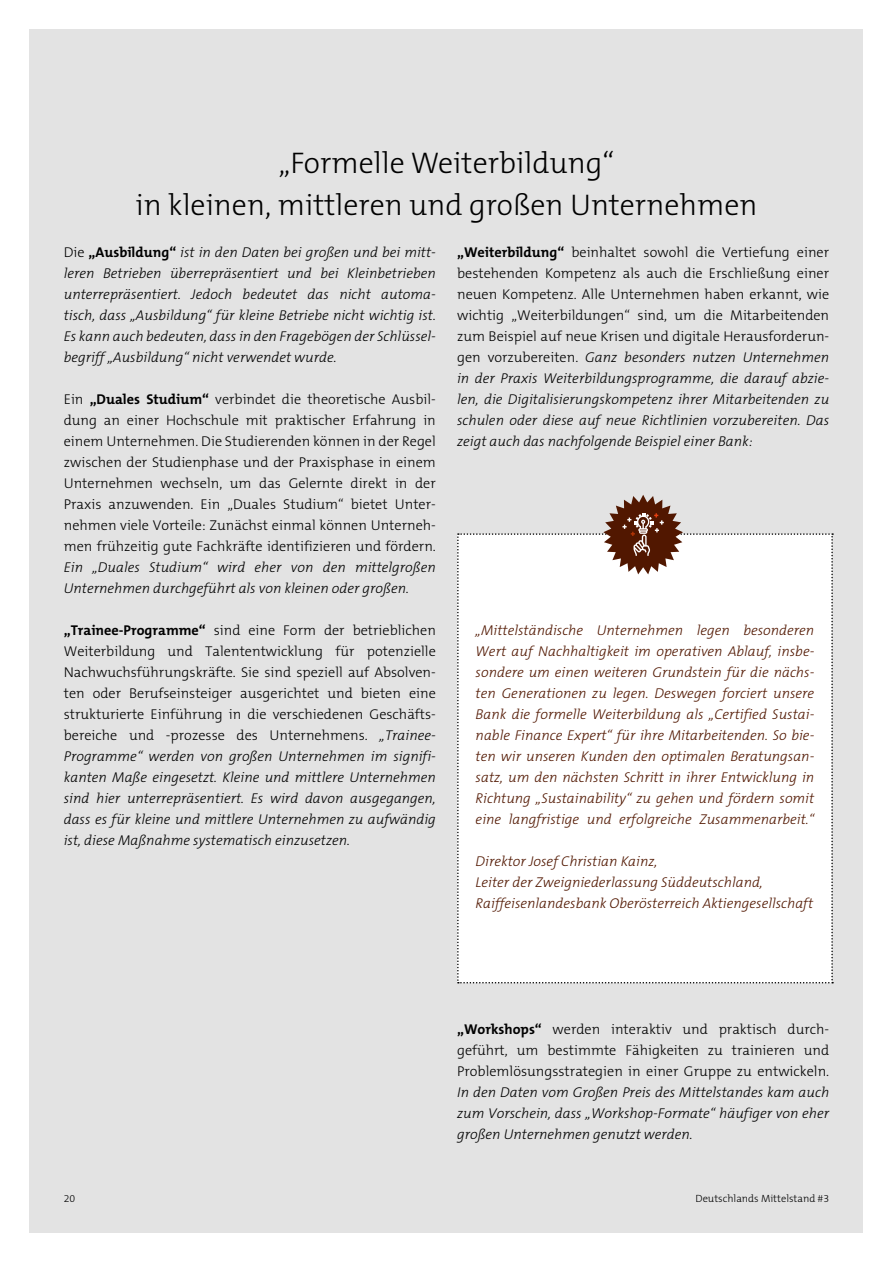
<style>
.page{position:relative;width:893px;height:1263px;background:#fff}
.page>*{position:absolute;margin:0;border:0;box-sizing:border-box;transform-origin:0 0}
.subline{font:300 30px/42px "The Mix B W3";color:#000;text-align:center}
.copy{font:300 14.25px/21px "The Mix B W3";color:#000;text-align:justify}
.copy-2{font:italic 300 14.25px/21px "The Mix B W3";color:#511700;text-align:justify}
.copy-3{font:italic 300 14.25px/21px "The Mix B W3";color:#000;text-align:justify}
.t1{font:300 10.5px "The Mix B W3";color:#000}
.s1{font-style:normal}
.s2{font-family:"The Mix B W7";font-weight:700;font-style:normal}
.s3{font-family:"The Mix B W7";font-weight:700}
.s4{font-style:italic}
</style>
<div class="page">
<div style="left:30px;top:30px;width:833px;height:1203px;background:#e3e3e3"></div>
<svg style="left:457px;top:495px;width:376px;height:488px;background:#f8f7f6"></svg>
<p class="subline" style="left:135px;top:142px;width:624px">„Formelle Weiterbildung“<br>in kleinen, mittleren und großen Unternehmen</p>
<p class="copy-3" style="left:64px;top:242px;width:374px"><span class="s1">Die</span> <span class="s2">„Ausbildung“</span> ist in den Daten bei großen und bei mitt&shy;leren Betrieben überrepräsentiert und bei Kleinbetrieben unterrepräsentiert. Jedoch bedeutet das nicht automa&shy;tisch, dass „Ausbildung“ für kleine Betriebe nicht wichtig ist.<br>Es kann auch bedeuten, dass in den Fragebögen der Schlüssel&shy;begriff „Ausbildung“ nicht verwendet wurde.</p>
<p class="copy" style="left:64px;top:389px;width:374px">Ein <span class="s3">„Duales Studium“</span> verbindet die theoretische Ausbil&shy;dung an einer Hochschule mit praktischer Erfahrung in einem Unternehmen. Die Studierenden können in der Regel zwischen der Studienphase und der Praxisphase in einem Unternehmen wechseln, um das Gelernte direkt in der Praxis anzuwenden. Ein „Duales Studium“ bietet Unter&shy;nehmen viele Vorteile: Zunächst einmal können Unterneh&shy;men frühzeitig gute Fachkräfte identifizieren und fördern.<br><span class="s4">Ein „Duales Studium“ wird eher von den mittelgroßen Unternehmen durchgeführt als von kleinen oder großen.</span></p>
<p class="copy" style="left:64px;top:620px;width:374px"><span class="s3">„Trainee-Programme“</span> sind eine Form der betrieblichen Weiterbildung und Talententwicklung für potenzielle Nachwuchsführungskräfte. Sie sind speziell auf Absolven&shy;ten oder Berufseinsteiger ausgerichtet und bieten eine strukturierte Einführung in die verschiedenen Geschäfts&shy;bereiche und -prozesse des Unternehmens. <span class="s4">„Trainee-Programme“ werden von großen Unternehmen im signifi&shy;kanten Maße eingesetzt. Kleine und mittlere Unternehmen sind hier unterrepräsentiert. Es wird davon ausgegangen, dass es für kleine und mittlere Unternehmen zu aufwändig ist, diese Maßnahme systematisch einzusetzen.</span></p>
<p class="copy" style="left:457px;top:242px;width:374px"><span class="s3">„Weiterbildung“</span> beinhaltet sowohl die Vertiefung einer bestehenden Kompetenz als auch die Erschließung einer neuen Kompetenz. Alle Unternehmen haben erkannt, wie wichtig „Weiterbildungen“ sind, um die Mitarbeitenden zum Beispiel auf neue Krisen und digitale Herausforderun&shy;gen vorzubereiten. <span class="s4">Ganz besonders nutzen Unternehmen in der Praxis Weiterbildungsprogramme, die darauf abzie&shy;len, die Digitalisierungskompetenz ihrer Mitarbeitenden zu schulen oder diese auf neue Richtlinien vorzubereiten. Das zeigt auch das nachfolgende Beispiel einer Bank:</span></p>
<p class="copy-2" style="left:476px;top:620px;width:340px">„Mittelständische Unternehmen legen besonderen Wert auf Nachhaltigkeit im operativen Ablauf, insbe&shy;sondere um einen weiteren Grundstein für die nächs&shy;ten Generationen zu legen. Deswegen forciert unsere Bank die formelle Weiterbildung als „Certified Sustai&shy;nable Finance Expert“ für ihre Mitarbeitenden. So bie&shy;ten wir unseren Kunden den optimalen Beratungsan&shy;satz, um den nächsten Schritt in ihrer Entwicklung in Richtung „Sustainability“ zu gehen und fördern somit eine langfristige und erfolgreiche Zusammenarbeit.“</p>
<p class="copy-2" style="left:476px;top:851px;width:339px;text-align:left">Direktor Josef Christian Kainz,<br>Leiter der Zweigniederlassung Süddeutschland,<br>Raiffeisenlandesbank Oberösterreich Aktiengesellschaft</p>
<p class="copy" style="left:457px;top:1019px;width:374px"><span class="s3">„Workshops“</span> werden interaktiv und praktisch durch&shy;geführt, um bestimmte Fähigkeiten zu trainieren und Problemlösungsstrategien in einer Gruppe zu entwickeln.<br><span class="s4">In den Daten vom Großen Preis des Mittelstandes kam auch zum Vorschein, dass „Workshop-Formate“ häufiger von eher großen Unternehmen genutzt werden.</span></p>
<p class="t1" style="left:64px;top:1192px;width:13px">20</p>
<p class="t1" style="left:695px;top:1192px;width:135px">Deutschlands Mittelstand #3</p>
</div>
